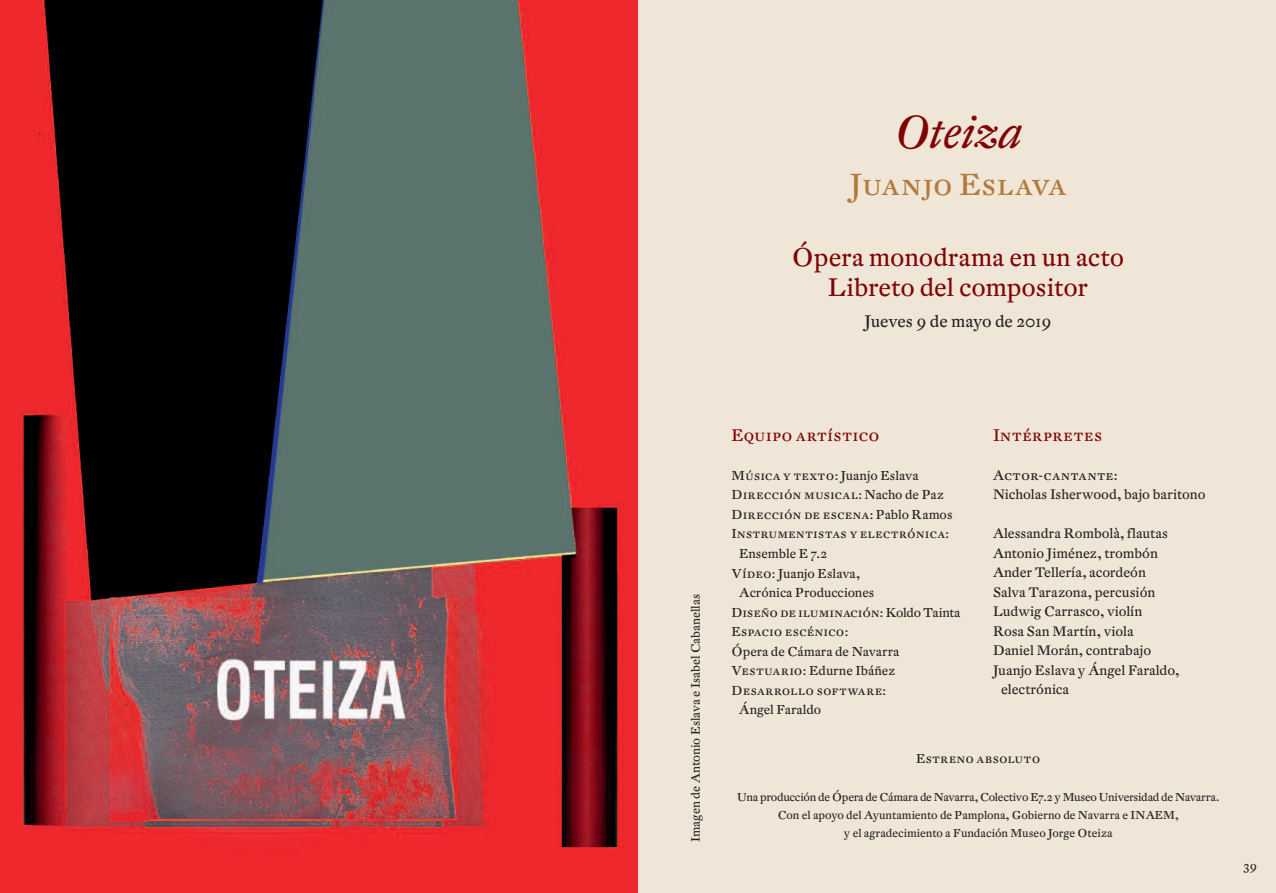
<style>
.page{position:relative;width:1276px;height:893px;background:#fff}
.page>*{position:absolute;margin:0;border:0;box-sizing:border-box;transform-origin:0 0}
.t1{font:italic 45px "DTL Fleischmann T";letter-spacing:-.005em;color:#800304}
.t2{font:30px "DTL Fleischmann T Caps";letter-spacing:-.005em;color:#b07b3c}
.t3{font:24.9px/30.5px "DTL Fleischmann ST";color:#800304;text-align:center}
.t4{font:16.5px "DTL Fleischmann T Caps";color:#800304}
.t5{font:16.5px "DTL Fleischmann ST";color:#231f20}
.t6{font:13.5px "DTL Fleischmann ST";color:#231f20}
.t7{font:13.5px "DTL Fleischmann T Caps";letter-spacing:.015em;color:#231f20}
.t8{font:12.75px/19.5px "DTL Fleischmann T Caps";color:#231f20}
.t9{font:12.75px/19.5px "DTL Fleischmann ST";color:#231f20}
.t10{font:12px "DTL Fleischmann ST";color:#231f20}
.t11{font:11.25px/18px "DTL Fleischmann ST";letter-spacing:-.015em;color:#231f20;text-align:center}
.s1{font-family:"DTL Fleischmann ST"}
.s2{font-family:"DTL Fleischmann T Caps"}
</style>
<div class="page">
<div style="left:615px;top:0;width:661px;height:893px;background:#f0e6d7"></div>
<img style="left:0;top:0;width:638px;height:893px">
<h1 class="t1" style="left:893px;top:106px;width:130px">Oteiza</h1>
<h2 class="t2" style="left:849px;top:168px;width:218px">Juanjo Eslava</h2>
<h3 class="t3" style="left:792px;top:242px;width:334px">Ópera monodrama en un acto<br>Libreto del compositor</h3>
<p class="t5" style="left:864px;top:312px;width:188px">Jueves 9 de mayo de 2019</p>
<p class="t10" style="left:689px;top:842px;width:249px;rotate:-90deg">Imagen de Antonio Eslava e Isabel Cabanellas</p>
<p class="t4" style="left:731px;top:425px;width:150px">Equipo artístico</p>
<p class="t8" style="left:731px;top:466px;width:222px">Música y texto: <span class="s1">Juanjo Eslava<br></span>Dirección musical: <span class="s1">Nacho de Paz<br></span>Dirección de escena: <span class="s1">Pablo Ramos<br></span>Instrumentistas y electrónica:</p>
<p class="t9" style="left:739px;top:544px;width:90px">Ensemble E 7.2</p>
<p class="t9" style="left:731px;top:563px;width:130px"><span class="s2">Vídeo:</span> Juanjo Eslava,</p>
<p class="t9" style="left:739px;top:583px;width:137px">Acrónica Producciones</p>
<p class="t8" style="left:731px;top:602px;width:230px">Diseño de iluminación: <span class="s1">Koldo Tainta<br></span>Espacio escénico:</p>
<p class="t9" style="left:731px;top:641px;width:169px">Ópera de Cámara de Navarra<br><span class="s2">Vestuario:</span> Edurne Ibáñez</p>
<p class="t8" style="left:731px;top:680px;width:156px">Desarrollo software:</p>
<p class="t9" style="left:739px;top:700px;width:83px">Ángel Faraldo</p>
<p class="t4" style="left:993px;top:425px;width:111px">Intérpretes</p>
<p class="t7" style="left:993px;top:467px;width:126px">Actor-cantante:</p>
<p class="t6" style="left:993px;top:487px;width:214px">Nicholas Isherwood, bajo baritono</p>
<p class="t6" style="left:993px;top:526px;width:176px">Alessandra Rombolà, flautas</p>
<p class="t6" style="left:993px;top:545px;width:166px">Antonio Jiménez, trombón</p>
<p class="t6" style="left:993px;top:565px;width:155px">Ander Tellería, acordeón</p>
<p class="t6" style="left:993px;top:584px;width:164px">Salva Tarazona, percusión</p>
<p class="t6" style="left:993px;top:604px;width:151px">Ludwig Carrasco, violín</p>
<p class="t6" style="left:993px;top:623px;width:142px">Rosa San Martín, viola</p>
<p class="t6" style="left:993px;top:643px;width:160px">Daniel Morán, contrabajo</p>
<p class="t6" style="left:993px;top:662px;width:188px">Juanjo Eslava y Ángel Faraldo,</p>
<p class="t6" style="left:1001px;top:682px;width:70px">electrónica</p>
<p class="t8" style="left:916px;top:749px;width:126px">Estreno absoluto</p>
<p class="t11" style="left:737px;top:788px;width:483px">Una producción de Ópera de Cámara de Navarra, Colectivo E7.2 y Museo Universidad de Navarra.<br>Con el apoyo del Ayuntamiento de Pamplona, Gobierno de Navarra e INAEM,<br>y el agradecimiento a Fundación Museo Jorge Oteiza</p>
<p class="t10" style="left:1243px;top:859px;width:15px">39</p>
</div>
